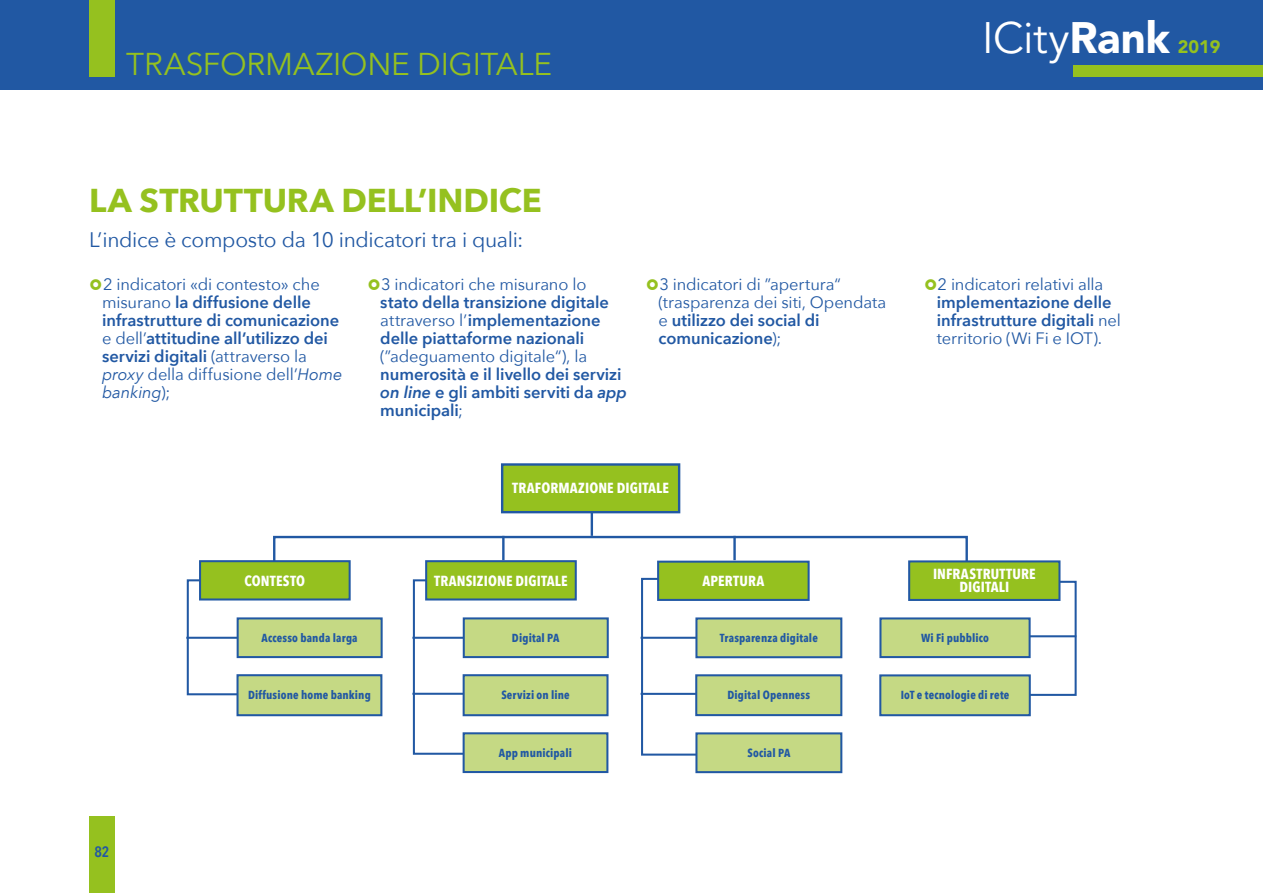
<style>
.page{position:relative;width:1263px;height:893px;background:#fff}
.page>*{position:absolute;margin:0;border:0;box-sizing:border-box;transform-origin:0 0}
.t1{font:43.65px "Avenir LT Std";letter-spacing:-.015em;color:#fff}
.t2{font:700 33px "Avenir Next";letter-spacing:-.005em;color:#95c11f}
.t3{font:31.5px "Avenir Next";letter-spacing:-.01em;color:#95c11f}
.t4{font:21px "Avenir Next";letter-spacing:-.015em;color:#2158a3}
.t5{font:900 18px "Avenir LT Std";color:#95c11f}
.t6{font:600 16.5px/18px "Avenir Next";color:#2158a3}
.t7{font:16.5px/18px "Avenir Next";letter-spacing:-.01em;color:#2158a3}
.t8{font:600 15px "Avenir Next Condensed";color:#2158a3}
.t9{font:700 14.55px/13px "Avenir Next Condensed";letter-spacing:.01em;color:#fff;text-align:center}
.t10{font:700 11.7px "Avenir Next Condensed";letter-spacing:.015em;color:#2158a3}
.s1{font-weight:900}
.s2{font-weight:400}
.s3{font-weight:400;font-style:italic}
.s4{font-style:italic}
.s5{font-weight:600}
</style>
<div class="page">
<div style="left:0;top:0;width:1263px;height:89px;background:#2158a3"></div>
<div style="left:89px;top:816px;width:26px;height:77px;background:#95c11f"></div>
<div style="left:89px;top:0;width:26px;height:77px;background:#95c11f"></div>
<div style="left:1073px;top:65px;width:190px;height:12px;background:#95c11f"></div>
<div style="left:200px;top:561px;width:150px;height:38px;background:#95c11f"></div>
<div style="left:199px;top:560px;width:152px;height:40px;border:2px solid #2158a3"></div>
<div style="left:426px;top:561px;width:150px;height:38px;background:#95c11f"></div>
<div style="left:425px;top:560px;width:152px;height:40px;border:2px solid #2158a3"></div>
<div style="left:502px;top:464px;width:177px;height:48px;background:#95c11f"></div>
<div style="left:501px;top:463px;width:179px;height:50px;border:2px solid #2158a3"></div>
<div style="left:880px;top:675px;width:150px;height:40px;background:#c5d984"></div>
<div style="left:879px;top:674px;width:152px;height:42px;border:2px solid #2158a3"></div>
<div style="left:658px;top:562px;width:151px;height:38px;background:#95c11f"></div>
<div style="left:657px;top:561px;width:153px;height:40px;border:2px solid #2158a3"></div>
<div style="left:909px;top:561px;width:150px;height:39px;background:#95c11f"></div>
<div style="left:908px;top:560px;width:152px;height:41px;border:2px solid #2158a3"></div>
<div style="left:880px;top:618px;width:149px;height:39px;background:#c5d984"></div>
<div style="left:879px;top:617px;width:152px;height:41px;border:2px solid #2158a3"></div>
<div style="left:696px;top:675px;width:145px;height:40px;background:#c5d984"></div>
<div style="left:695px;top:674px;width:147px;height:42px;border:2px solid #2158a3"></div>
<div style="left:238px;top:675px;width:143px;height:40px;background:#c5d984"></div>
<div style="left:236px;top:674px;width:146px;height:42px;border:2px solid #2158a3"></div>
<div style="left:464px;top:675px;width:143px;height:40px;background:#c5d984"></div>
<div style="left:463px;top:674px;width:145px;height:42px;border:2px solid #2158a3"></div>
<div style="left:696px;top:733px;width:145px;height:39px;background:#c5d984"></div>
<div style="left:695px;top:732px;width:147px;height:41px;border:2px solid #2158a3"></div>
<div style="left:696px;top:618px;width:145px;height:39px;background:#c5d984"></div>
<div style="left:695px;top:617px;width:147px;height:41px;border:2px solid #2158a3"></div>
<div style="left:464px;top:733px;width:143px;height:39px;background:#c5d984"></div>
<div style="left:463px;top:732px;width:145px;height:41px;border:2px solid #2158a3"></div>
<div style="left:238px;top:618px;width:144px;height:39px;background:#c5d984"></div>
<div style="left:237px;top:617px;width:146px;height:41px;border:2px solid #2158a3"></div>
<div style="left:464px;top:618px;width:144px;height:39px;background:#c5d984"></div>
<div style="left:463px;top:617px;width:146px;height:41px;border:2px solid #2158a3"></div>
<hr style="left:591px;top:512px;width:2px;height:24px;background:#2158a3">
<div style="left:273px;top:536px;width:695px;height:27px;border:2px solid #2158a3"></div>
<svg style="left:186px;top:578px;width:54px;height:118px"></svg>
<svg style="left:412px;top:578px;width:54px;height:178px"></svg>
<hr style="left:186px;top:637px;width:51px;height:2px;background:#2158a3">
<hr style="left:412px;top:637px;width:52px;height:2px;background:#2158a3">
<hr style="left:412px;top:693px;width:52px;height:2px;background:#2158a3">
<svg style="left:1027px;top:580px;width:50px;height:117px"></svg>
<hr style="left:1029px;top:635px;width:47px;height:2px;background:#2158a3">
<svg style="left:640px;top:577px;width:58px;height:180px"></svg>
<hr style="left:641px;top:637px;width:55px;height:2px;background:#2158a3">
<hr style="left:641px;top:693px;width:55px;height:2px;background:#2158a3">
<hr style="left:502px;top:536px;width:2px;height:24px;background:#2158a3">
<hr style="left:733px;top:536px;width:3px;height:24px;background:#2158a3">
<h3 class="t3" style="left:126px;top:38px;width:427px">TRASFORMAZIONE DIGITALE</h3>
<h1 class="t1" style="left:982px;top:13px;width:189px">ICity<span class="s1">Rank</span></h1>
<p class="t5" style="left:1178px;top:36px;width:44px">2019</p>
<h2 class="t2" style="left:89px;top:171px;width:454px">LA STRUTTURA DELL’INDICE</h2>
<p class="t4" style="left:89px;top:222px;width:435px">L’indice è composto da 10 indicatori tra i quali:</p>
<p class="t6" style="left:102px;top:275px;width:242px"><span class="s2">2 indicatori «di contesto» che misurano</span> la diffusione delle infrastrutture di comunicazione <span class="s2">e dell’</span>attitudine all’utilizzo dei servizi digitali <span class="s2">(attraverso la </span><span class="s3">proxy</span> <span class="s2">della diffusione dell’</span><span class="s3">Home banking</span><span class="s2">);</span></p>
<p class="t7" style="left:381px;top:274px;width:207px">3 indicatori che misurano lo</p>
<p class="t6" style="left:380px;top:293px;width:230px">stato della transizione digitale <span class="s2">attraverso l’</span>implementazione delle piattaforme nazionali</p>
<p class="t7" style="left:380px;top:346px;width:208px">(”adeguamento digitale“), la</p>
<p class="t6" style="left:380px;top:365px;width:248px">numerosità e il livello dei servizi <span class="s4">on line</span> e gli ambiti serviti da <span class="s4">app </span>municipali<span class="s2">;</span></p>
<p class="t7" style="left:658px;top:274px;width:229px">3 indicatori di ”apertura“ (trasparenza dei siti, Opendata e <span class="s5">utilizzo dei social di comunicazione</span>);</p>
<p class="t7" style="left:938px;top:274px;width:167px">2 indicatori relativi alla</p>
<p class="t6" style="left:937px;top:293px;width:186px">implementazione delle infrastrutture digitali <span class="s2">nel territorio (Wi Fi e IOT).</span></p>
<p class="t9" style="left:512px;top:482px;width:158px">TRAFORMAZIONE DIGITALE</p>
<p class="t9" style="left:244px;top:574px;width:62px">CONTESTO</p>
<p class="t9" style="left:434px;top:574px;width:135px">TRANSIZIONE DIGITALE</p>
<p class="t10" style="left:262px;top:631px;width:98px">Accesso banda larga</p>
<p class="t10" style="left:512px;top:631px;width:49px">Digital PA</p>
<p class="t9" style="left:702px;top:574px;width:63px">APERTURA</p>
<p class="t9" style="left:933px;top:568px;width:104px">INFRASTRUTTURE<br>DIGITALI</p>
<p class="t10" style="left:720px;top:631px;width:100px">Trasparenza digitale</p>
<p class="t10" style="left:921px;top:631px;width:70px">Wi Fi pubblico</p>
<p class="t8" style="left:95px;top:839px;width:16px">82</p>
<p class="t10" style="left:248px;top:688px;width:124px">Diffusione home banking</p>
<p class="t10" style="left:501px;top:688px;width:70px">Servizi on line</p>
<p class="t10" style="left:727px;top:688px;width:84px">Digital Openness</p>
<p class="t10" style="left:499px;top:745px;width:75px">App municipali</p>
<p class="t10" style="left:747px;top:746px;width:44px">Social PA</p>
<p class="t10" style="left:901px;top:688px;width:110px">IoT e tecnologie di rete</p>
</div>
